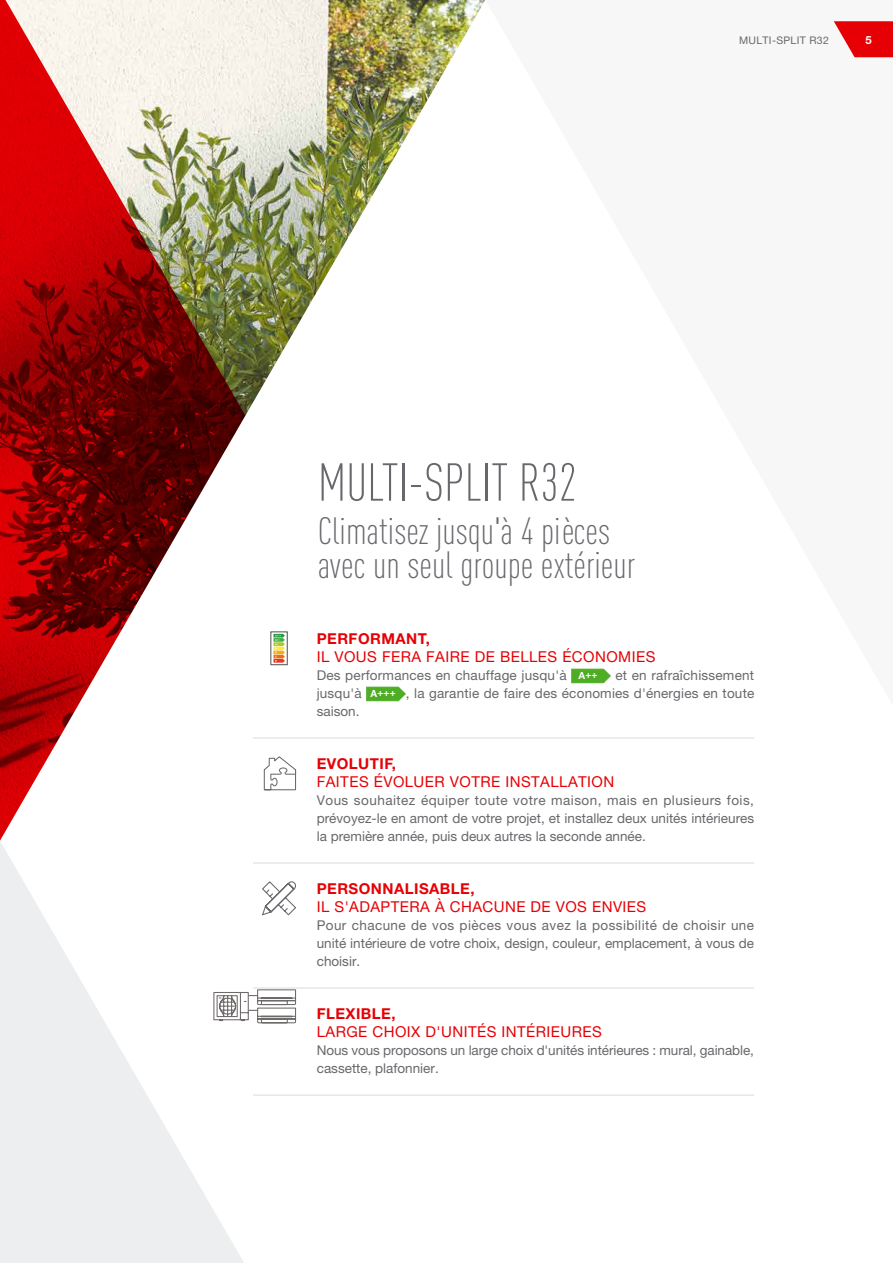
<style>
.page{position:relative;width:893px;height:1263px;background:#fff}
.page>*{position:absolute;margin:0;border:0;box-sizing:border-box;transform-origin:0 0}
.t1{font:300 52.5px "DIN Cond";color:#68676c}
.t2{font:300 37.5px/34.5px "DIN Cond";color:#68676c}
.t3{font:15px "Helvetica Neue LT Pro";letter-spacing:.03em;color:#e60005}
.t4{font:700 15px "Helvetica Neue LT Pro";letter-spacing:.03em;color:#e60005}
.t5{font:13.5px/18px "Helvetica Neue LT Pro";color:#68676c;text-align:justify}
.t6{font:700 11.25px "Helvetica Neue LT Pro";color:#fff}
.t7{font:10.5px "Helvetica Neue LT Pro";letter-spacing:.03em;color:#68676c}
.s1{font-weight:700;font-size:9.9px;color:#fff}
</style>
<div class="page">
<svg style="left:0;top:0;width:473px;height:1095px"></svg>
<svg style="left:0;top:841px;width:256px;height:422px"></svg>
<svg style="left:571px;top:668px;width:40px;height:15px"></svg>
<svg style="left:365px;top:686px;width:41px;height:15px"></svg>
<hr style="left:253px;top:738px;width:501px;height:1px;background:#d8dbdc">
<hr style="left:253px;top:863px;width:501px;height:1px;background:#d8dbdc">
<hr style="left:253px;top:988px;width:501px;height:1px;background:#d8dbdc">
<hr style="left:253px;top:1095px;width:501px;height:1px;background:#d8dbdc">
<svg style="left:273px;top:634px;width:12px;height:29px"></svg>
<div style="left:270px;top:631px;width:18px;height:34px;border:1px solid #6f6a6a"></div>
<svg style="left:261px;top:880px;width:36px;height:36px"></svg>
<svg style="left:213px;top:989px;width:84px;height:35px"></svg>
<svg style="left:263px;top:755px;width:34px;height:36px"></svg>
<svg style="left:834px;top:21px;width:59px;height:36px"></svg>
<p class="t7" style="left:739px;top:34px;width:91px">MULTI-SPLIT R32</p>
<p class="t6" style="left:865px;top:33px;width:8px">5</p>
<h1 class="t1" style="left:318px;top:452px;width:260px">MULTI-SPLIT R32</h1>
<h2 class="t2" style="left:318px;top:513px;width:319px">Climatisez jusqu'à 4 pièces avec un seul groupe extérieur</h2>
<p class="t4" style="left:317px;top:629px;width:115px">PERFORMANT,</p>
<p class="t3" style="left:317px;top:648px;width:340px">IL VOUS FERA FAIRE DE BELLES ÉCONOMIES</p>
<p class="t5" style="left:317px;top:666px;width:282px">Des performances en chauffage jusqu'à <span class="s1">A++</span></p>
<p class="t5" style="left:317px;top:666px;width:439px;text-indent:299px">et en rafraîchissement jusqu'à <span class="s1">A+++</span> , la garantie de faire des économies d'énergies en toute saison.</p>
<p class="t4" style="left:317px;top:754px;width:81px">EVOLUTIF,</p>
<p class="t3" style="left:317px;top:773px;width:299px">FAITES ÉVOLUER VOTRE INSTALLATION</p>
<p class="t5" style="left:317px;top:791px;width:439px">Vous souhaitez équiper toute votre maison, mais en plusieurs fois, prévoyez-le en amont de votre projet, et installez deux unités intérieures la première année, puis deux autres la seconde année.</p>
<p class="t4" style="left:317px;top:879px;width:159px">PERSONNALISABLE,</p>
<p class="t3" style="left:317px;top:898px;width:331px">IL S'ADAPTERA À CHACUNE DE VOS ENVIES</p>
<p class="t5" style="left:317px;top:916px;width:439px">Pour chacune de vos pièces vous avez la possibilité de choisir une unité intérieure de votre choix, design, couleur, emplacement, à vous de choisir.</p>
<p class="t4" style="left:317px;top:1004px;width:80px">FLEXIBLE,</p>
<p class="t3" style="left:317px;top:1023px;width:287px">LARGE CHOIX D'UNITÉS INTÉRIEURES</p>
<p class="t5" style="left:317px;top:1041px;width:439px">Nous vous proposons un large choix d'unités intérieures : mural, gainable, cassette, plafonnier.</p>
</div>
